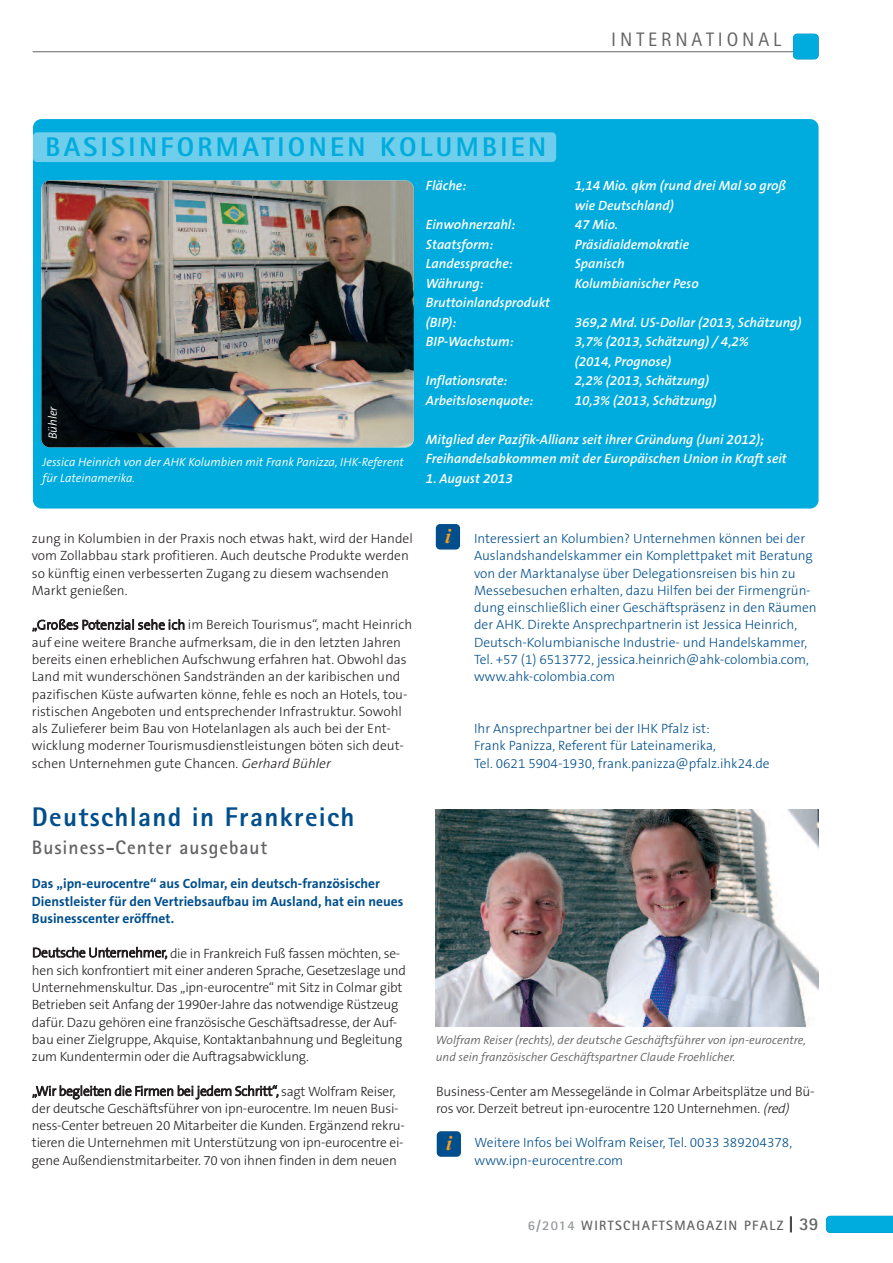
<style>
.page{position:relative;width:893px;height:1263px;background:#fff}
.page>*{position:absolute;margin:0;border:0;box-sizing:border-box;transform-origin:0 0}
.t1{font:800 27px "Rotis Sans Serif";letter-spacing:.125em;color:#00acdd}
.t2{font:800 27px "Rotis Sans Serif";letter-spacing:.05em;color:#004f8c}
.t3{font:italic 700 21px "Times New Roman";color:#f89c1c}
.t4{font:700 19.5px "Rotis Sans Serif";letter-spacing:.05em;color:#636366}
.t5{font:19.5px "Rotis Sans Serif";letter-spacing:.2em;color:#636366}
.t6{font:300 13.5px/17.2px "The Sans B3";letter-spacing:-.015em;color:#231f20}
.t7{font:300 13.5px/17.2px "The Sans B3";color:#004f8c}
.t8{font:italic 600 13.5px/19.5px "The Sans B6";color:#fff}
.t9{font:700 13.5px/17.2px "The Sans B7";color:#004f8c}
.t10{font:700 13.5px "Rotis Sans Serif";letter-spacing:.1em;color:#636366}
.t11{font:italic 300 12px/16.5px "The Sans B4";color:#636366}
.t12{font:italic 300 12px/16.5px "The Sans B4";color:#fff}
.s1{font-style:italic}
.s2{color:#939598}
.s3{font-size:18px;color:#231f20}
.s4{font-size:18px}
</style>
<div class="page">
<hr style="left:33px;top:51px;width:774px;height:1px;background:#636366">
<svg style="left:826px;top:1216px;width:67px;height:17px"></svg>
<div style="left:793px;top:34px;width:26px;height:25px;background:#00acdd;border-radius:4px"></div>
<div style="left:33px;top:119px;width:786px;height:389px;background:#00acdd;border-radius:9px"></div>
<div style="left:33px;top:132px;width:523px;height:30px;background:#6eceeb;border-radius:4px"></div>
<img style="left:41px;top:180px;width:373px;height:267px;border-radius:9px">
<div style="left:436px;top:524px;width:24px;height:25px;background:#004f8c;border-radius:4px"></div>
<div style="left:437px;top:1131px;width:24px;height:26px;background:#004f8c;border-radius:4px"></div>
<img style="left:435px;top:810px;width:384px;height:216px">
<p class="t1" style="left:45px;top:138px;width:502px">BASISINFORMATIONEN KOLUMBIEN</p>
<p class="t5" style="left:611px;top:32px;width:171px">INTERNATIONAL</p>
<p class="t12" style="left:45px;top:439px;width:35px;rotate:-90deg">Bühler</p>
<p class="t12" style="left:43px;top:454px;width:363px">Jessica Heinrich von der AHK Kolumbien mit Frank Panizza, IHK-Referent für Lateinamerika.</p>
<p class="t8" style="left:426px;top:176px;width:42px">Fläche:</p>
<p class="t8" style="left:575px;top:176px;width:213px">1,14 Mio. qkm (rund drei Mal so groß wie Deutschland)</p>
<p class="t8" style="left:426px;top:215px;width:91px">Einwohnerzahl:</p>
<p class="t8" style="left:575px;top:215px;width:45px">47 Mio.</p>
<p class="t8" style="left:426px;top:235px;width:69px">Staatsform:</p>
<p class="t8" style="left:575px;top:235px;width:116px">Präsidialdemokratie</p>
<p class="t8" style="left:426px;top:254px;width:88px">Landessprache:</p>
<p class="t8" style="left:575px;top:254px;width:51px">Spanisch</p>
<p class="t8" style="left:426px;top:274px;width:59px">Währung:</p>
<p class="t8" style="left:575px;top:274px;width:125px">Kolumbianischer Peso</p>
<p class="t8" style="left:426px;top:293px;width:126px">Bruttoinlandsprodukt (BIP):</p>
<p class="t8" style="left:575px;top:313px;width:228px">369,2 Mrd. US-Dollar (2013, Schätzung)</p>
<p class="t8" style="left:426px;top:332px;width:89px">BIP-Wachstum:</p>
<p class="t8" style="left:575px;top:332px;width:176px">3,7% (2013, Schätzung) / 4,2% (2014, Prognose)</p>
<p class="t8" style="left:426px;top:371px;width:83px">Inflationsrate:</p>
<p class="t8" style="left:575px;top:371px;width:136px">2,2% (2013, Schätzung)</p>
<p class="t8" style="left:426px;top:391px;width:109px">Arbeitslosenquote:</p>
<p class="t8" style="left:575px;top:391px;width:143px">10,3% (2013, Schätzung)</p>
<p class="t8" style="left:426px;top:430px;width:362px">Mitglied der Pazifik-Allianz seit ihrer Gründung (Juni 2012);<br>Freihandelsabkommen mit der Europäischen Union in Kraft seit</p>
<p class="t8" style="left:426px;top:469px;width:88px">1. August 2013</p>
<p class="t6" style="left:32px;top:530px;width:382px">zung in Kolumbien in der Praxis noch etwas hakt, wird der Handel vom Zollabbau stark profitieren. Auch deutsche Produkte werden so künftig einen verbesserten Zugang zu diesem wachsenden Markt genießen.</p>
<p class="t6" style="left:32px;top:617px;width:382px">„Großes Potenzial sehe ich im Bereich Tourismus“, macht Heinrich auf eine weitere Branche aufmerksam, die in den letzten Jahren bereits einen erheblichen Aufschwung erfahren hat. Obwohl das Land mit wunderschönen Sandstränden an der karibischen und pazifischen Küste aufwarten könne, fehle es noch an Hotels, tou&shy;ristischen Angeboten und entsprechender Infrastruktur. Sowohl als Zulieferer beim Bau von Hotelanlagen als auch bei der Ent&shy;wicklung moderner Tourismusdienstleistungen böten sich deut&shy;schen Unternehmen gute Chancen. <span class="s1">Gerhard Bühler</span></p>
<p class="t3" style="left:445px;top:523px;width:7px">i</p>
<p class="t7" style="left:474px;top:530px;width:344px">Interessiert an Kolumbien? Unternehmen können bei der Auslandshandelskammer ein Komplettpaket mit Beratung von der Marktanalyse über Delegationsreisen bis hin zu Messebesuchen erhalten, dazu Hilfen bei der Firmengrün&shy;dung einschließlich einer Geschäftspräsenz in den Räumen der AHK. Direkte Ansprechpartnerin ist Jessica Heinrich, Deutsch-Kolumbianische Industrie- und Handelskammer, Tel. +57 (1) 6513772, jessica.heinrich@ahk-colombia.com, www.ahk-colombia.com</p>
<p class="t7" style="left:474px;top:720px;width:297px">Ihr Ansprechpartner bei der IHK Pfalz ist:<br>Frank Panizza, Referent für Lateinamerika,<br>Tel. 0621 5904-1930, frank.panizza@pfalz.ihk24.de</p>
<p class="t2" style="left:32px;top:808px;width:324px">Deutschland in Frankreich</p>
<p class="t4" style="left:32px;top:841px;width:237px">Business-Center ausgebaut</p>
<p class="t9" style="left:32px;top:875px;width:373px">Das „ipn-eurocentre“ aus Colmar, ein deutsch-französischer<br>Dienstleister für den Vertriebsaufbau im Ausland, hat ein neues<br>Businesscenter eröffnet.</p>
<p class="t6" style="left:32px;top:945px;width:376px">Deutsche Unternehmer, die in Frankreich Fuß fassen möchten, se&shy;hen sich konfrontiert mit einer anderen Sprache, Gesetzeslage und Unternehmenskultur. Das „ipn-eurocentre“ mit Sitz in Colmar gibt Betrieben seit Anfang der 1990er-Jahre das notwendige Rüstzeug dafür. Dazu gehören eine französische Geschäftsadresse, der Auf&shy;bau einer Zielgruppe, Akquise, Kontaktanbahnung und Begleitung zum Kundentermin oder die Auftragsabwicklung.</p>
<p class="t6" style="left:32px;top:1083px;width:375px">„Wir begleiten die Firmen bei jedem Schritt“, sagt Wolfram Reiser, der deutsche Geschäftsführer von ipn-eurocentre. Im neuen Busi&shy;ness-Center betreuen 20 Mitarbeiter die Kunden. Ergänzend rekru&shy;tieren die Unternehmen mit Unterstützung von ipn-eurocentre ei&shy;gene Außendienstmitarbeiter. 70 von ihnen finden in dem neuen</p>
<p class="t6" style="left:436px;top:1083px;width:380px">Business-Center am Messegelände in Colmar Arbeitsplätze und Bü&shy;ros vor. Derzeit betreut ipn-eurocentre 120 Unternehmen. <span class="s1">(red)</span></p>
<p class="t11" style="left:436px;top:1032px;width:372px">Wolfram Reiser (rechts), der deutsche Geschäftsführer von ipn-eurocentre, und sein französischer Geschäftspartner Claude Froehlicher.</p>
<p class="t3" style="left:446px;top:1130px;width:7px">i</p>
<p class="t7" style="left:474px;top:1135px;width:319px">Weitere Infos bei Wolfram Reiser, Tel. 0033 389204378, www.ipn-eurocentre.com</p>
<p class="t10" style="left:528px;top:1221px;width:292px"><span class="s2">6/2014</span> WIRTSCHAFTSMAGAZIN PFALZ <span class="s3">|</span> <span class="s4">39</span></p>
</div>
